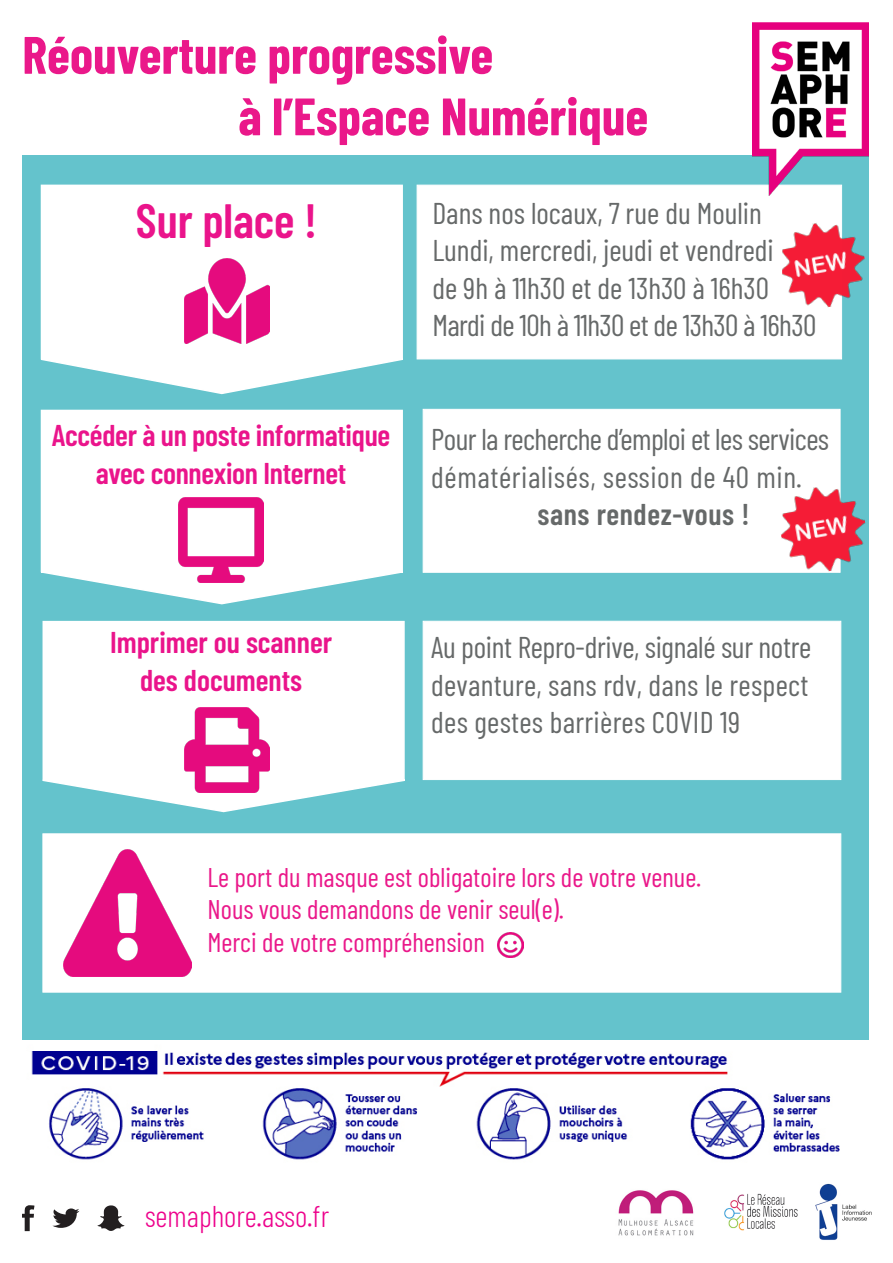
<style>
.page{position:relative;width:893px;height:1263px;background:#fff}
.page>*{position:absolute;margin:0;border:0;box-sizing:border-box;transform-origin:0 0}
.t1{font:700 52.5px "Barlow Condensed";color:#ea188a}
.t2{font:600 48px "Barlow Condensed";color:#ea148b}
.t3{font:30px "Barlow Condensed";color:#666969}
.t4{font:600 30px/37.5px "Barlow Condensed";letter-spacing:-.01em;color:#ea148b;text-align:center}
.t5{font:30px "Barlow Condensed";letter-spacing:-.02em;color:#666969}
.t6{font:30px "Barlow Condensed";letter-spacing:.02em;color:#666969}
.t7{font:300 30px "Barlow Condensed";color:#ed028c}
.t8{font:600 30px "Barlow Condensed";letter-spacing:.02em;color:#666969}
.t9{font:27px "Barlow Condensed";color:#ea188a}
</style>
<div class="page">
<div style="left:22px;top:155px;width:846px;height:958px;background:#64c3cc"></div>
<img style="left:22px;top:1040px;width:846px;height:120px">
<svg style="left:97px;top:1205px;width:28px;height:26px"></svg>
<svg style="left:22px;top:1205px;width:13px;height:26px"></svg>
<svg style="left:52px;top:1208px;width:28px;height:20px"></svg>
<img style="left:724px;top:1193px;width:74px;height:38px">
<img style="left:815px;top:1183px;width:57px;height:57px">
<div style="left:417px;top:185px;width:425px;height:174px;background:#fff"></div>
<img style="left:753px;top:22px;width:116px;height:173px">
<div style="left:423px;top:409px;width:417px;height:164px;background:#fff;border:1px solid #fff"></div>
<div style="left:423px;top:621px;width:418px;height:159px;background:#fff"></div>
<div style="left:43px;top:833px;width:798px;height:159px;background:#fff;border:1px solid #fff"></div>
<svg style="left:40px;top:184px;width:363px;height:211px;background:#eff8f9"></svg>
<svg style="left:40px;top:409px;width:363px;height:196px;background:#eff8f9"></svg>
<svg style="left:42px;top:620px;width:363px;height:193px;background:#eef8f9"></svg>
<img style="left:64px;top:849px;width:127px;height:128px">
<img style="left:184px;top:707px;width:85px;height:85px">
<img style="left:179px;top:497px;width:85px;height:85px">
<img style="left:184px;top:259px;width:85px;height:85px">
<img style="left:497px;top:932px;width:26px;height:26px">
<img style="left:618px;top:1190px;width:76px;height:46px">
<img style="left:782px;top:222px;width:83px;height:85px">
<img style="left:774px;top:480px;width:95px;height:98px">
<p class="t1" style="left:22px;top:22px;width:472px">Réouverture progressive</p>
<p class="t1" style="left:238px;top:84px;width:411px">à l’Espace Numérique</p>
<p class="t2" style="left:136px;top:187px;width:183px">Sur place !</p>
<p class="t3" style="left:432px;top:191px;width:331px">Dans nos locaux, 7 rue du Moulin</p>
<p class="t3" style="left:432px;top:229px;width:343px">Lundi, mercredi, jeudi et vendredi</p>
<p class="t3" style="left:432px;top:266px;width:338px">de 9h à 11h30 et de 13h30 à 16h30</p>
<p class="t5" style="left:432px;top:304px;width:385px">Mardi de 10h à 11h30 et de 13h30 à 16h30</p>
<p class="t4" style="left:52px;top:415px;width:340px">Accéder à un poste informatique avec connexion Internet</p>
<p class="t5" style="left:431px;top:418px;width:399px">Pour la recherche d’emploi et les services</p>
<p class="t6" style="left:431px;top:455px;width:372px">dématérialisés, session de 40 min.</p>
<p class="t8" style="left:538px;top:493px;width:213px">sans rendez-vous !</p>
<p class="t4" style="left:110px;top:622px;width:224px">Imprimer ou scanner</p>
<p class="t4" style="left:140px;top:659px;width:163px">des documents</p>
<p class="t3" style="left:431px;top:626px;width:382px">Au point Repro-drive, signalé sur notre</p>
<p class="t3" style="left:431px;top:664px;width:379px">devanture, sans rdv, dans le respect</p>
<p class="t3" style="left:431px;top:701px;width:311px">des gestes barrières COVID 19</p>
<p class="t9" style="left:207px;top:858px;width:495px">Le port du masque est obligatoire lors de votre venue.</p>
<p class="t9" style="left:207px;top:890px;width:358px">Nous vous demandons de venir seul(e).</p>
<p class="t9" style="left:207px;top:923px;width:279px">Merci de votre compréhension</p>
<p class="t7" style="left:145px;top:1195px;width:186px">semaphore.asso.fr</p>
</div>
